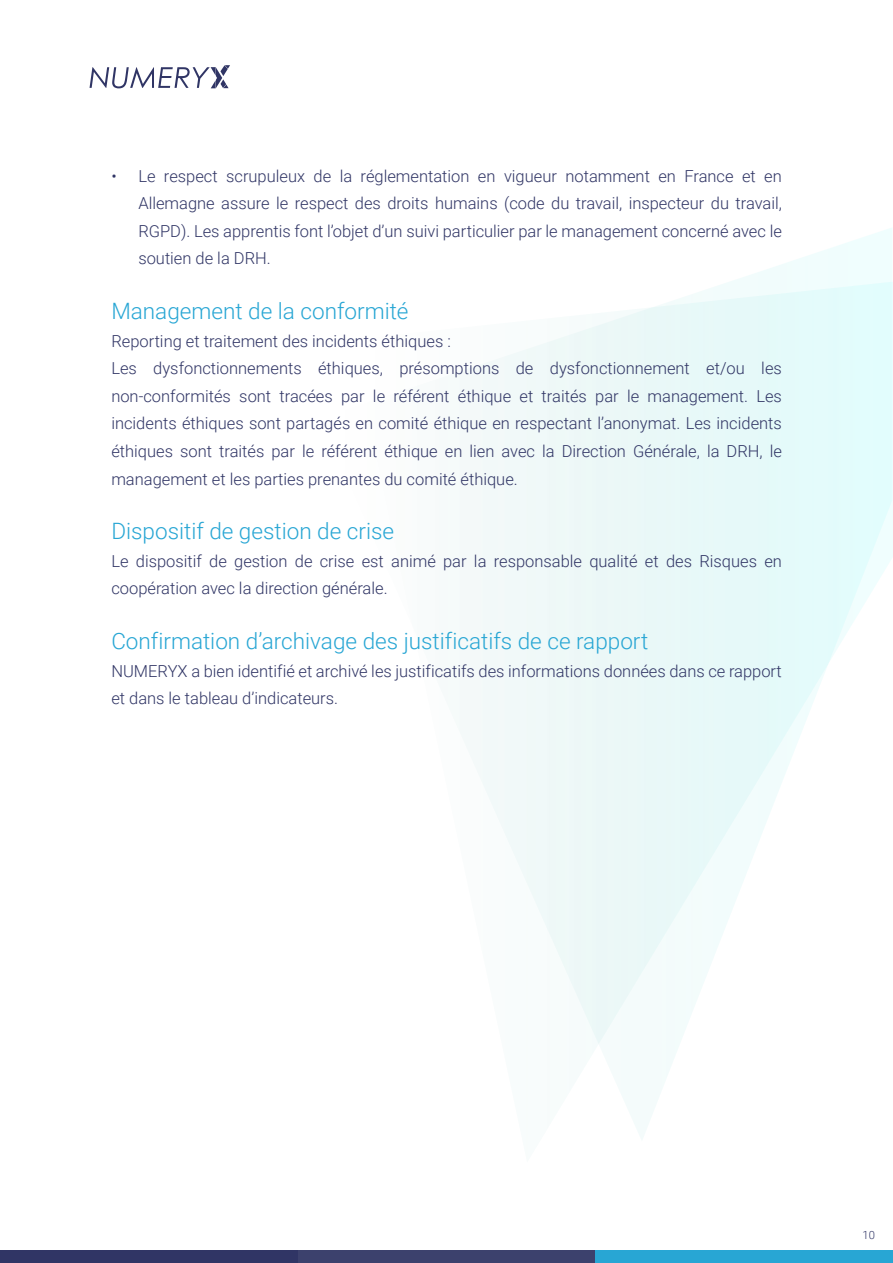
<style>
.page{position:relative;width:893px;height:1263px;background:#fff}
.page>*{position:absolute;margin:0;border:0;box-sizing:border-box;transform-origin:0 0}
.t1{font:300 22.5px "Roboto";color:#28a6d4}
.t2{font:300 16.5px/27.6px "Roboto";color:#303565}
.t3{font:300 11.25px "Roboto";color:#303565}
</style>
<div class="page">
<svg style="left:460px;top:228px;width:432px;height:911px"></svg>
<div style="left:0;top:1250px;width:298px;height:13px;background:#303565"></div>
<div style="left:298px;top:1250px;width:297px;height:13px;background:#3c416d"></div>
<div style="left:595px;top:1250px;width:298px;height:13px;background:#28a6d4"></div>
<svg style="left:90px;top:65px;width:140px;height:23px"></svg>
<p class="t2" style="left:138px;top:161px;width:645px;text-align:justify;text-indent:-27px">• Le respect scrupuleux de la réglementation en vigueur notamment en France et en Allemagne assure le respect des droits humains (code du travail, inspecteur du travail, RGPD). Les apprentis font l’objet d’un suivi particulier par le management concerné avec le soutien de la DRH.</p>
<h1 class="t1" style="left:111px;top:295px;width:299px">Management de la conformité</h1>
<p class="t2" style="left:111px;top:326px;width:672px">Reporting et traitement des incidents éthiques :<br>Les dysfonctionnements éthiques, présomptions de dysfonctionnement et/ou les non-conformités sont tracées par le référent éthique et traités par le management. Les incidents éthiques sont partagés en comité éthique en respectant l’anonymat. Les incidents éthiques sont traités par le référent éthique en lien avec la Direction Générale, la DRH, le management et les parties prenantes du comité éthique.</p>
<h1 class="t1" style="left:111px;top:515px;width:284px">Dispositif de gestion de crise</h1>
<p class="t2" style="left:111px;top:547px;width:672px">Le dispositif de gestion de crise est animé par la responsable qualité et des Risques en coopération avec la direction générale.</p>
<h1 class="t1" style="left:111px;top:625px;width:538px">Confirmation d’archivage des justificatifs de ce rapport</h1>
<p class="t2" style="left:111px;top:656px;width:672px">NUMERYX a bien identifié et archivé les justificatifs des informations données dans ce rapport et dans le tableau d’indicateurs.</p>
<p class="t3" style="left:862px;top:1227px;width:14px">10</p>
</div>
